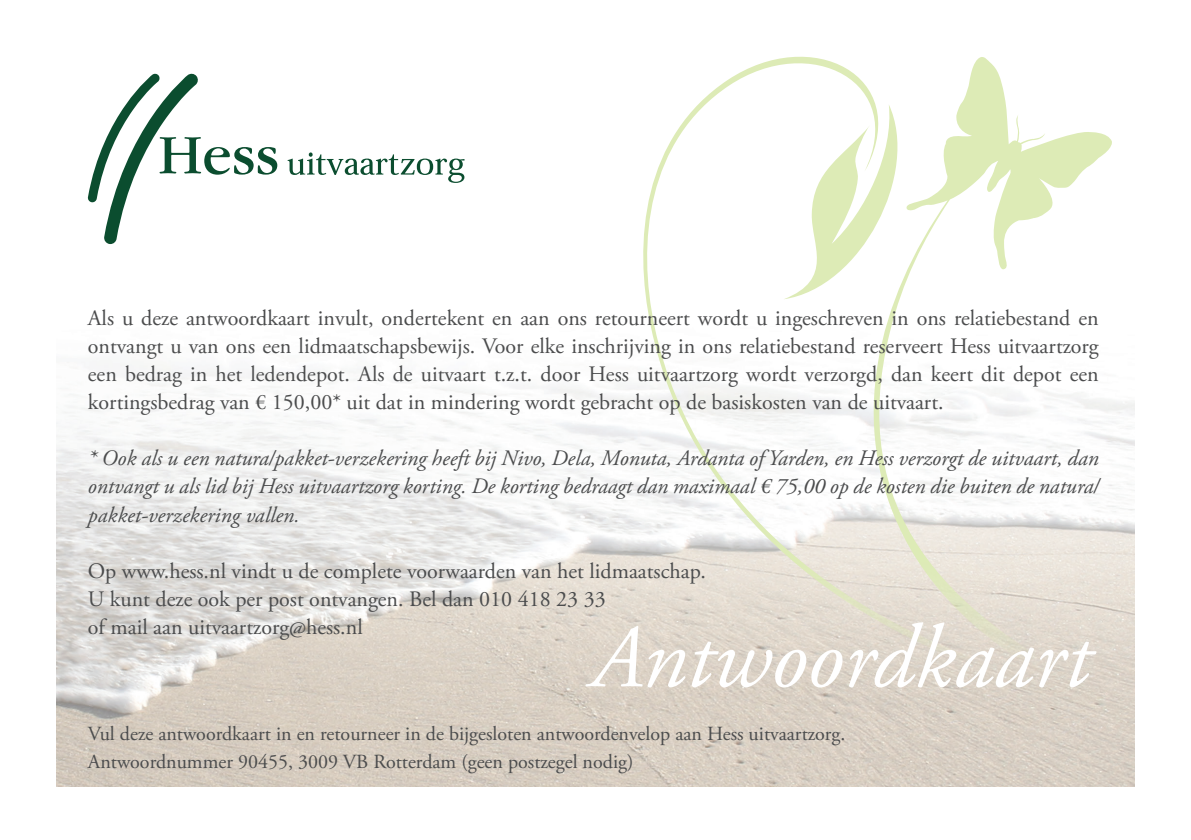
<style>
.page{position:relative;width:1191px;height:840px;background:#fff}
.page>*{position:absolute;margin:0;border:0;box-sizing:border-box;transform-origin:0 0}
.t1{font:italic 89.2px "Adobe Garamond Pro";color:#fff}
.t2{font:22px/28px "Adobe Garamond Pro";color:#4b4c4d;text-align:justify}
.t3{font:italic 22px/28px "Adobe Garamond Pro";color:#4b4c4d;text-align:justify}
.t4{font:20px "Adobe Garamond Pro";color:#4b4c4d}
</style>
<div class="page">
<img style="left:57px;top:159px;width:1077px;height:626px">
<svg style="left:57px;top:73px;width:407px;height:171px"></svg>
<svg style="left:632px;top:56px;width:499px;height:672px"></svg>
<p class="t2" style="left:88px;top:305px;width:1012px">Als u deze antwoordkaart invult, ondertekent en aan ons retourneert wordt u ingeschreven in ons relatiebestand en ontvangt u van ons een lidmaatschapsbewijs. Voor elke inschrijving in ons relatiebestand reserveert Hess uitvaartzorg een bedrag in het ledendepot. Als de uitvaart t.z.t. door Hess uitvaartzorg wordt verzorgd, dan keert dit depot een kortingsbedrag van € 150,00* uit dat in mindering wordt gebracht op de basiskosten van de uitvaart.</p>
<p class="t3" style="left:88px;top:445px;width:1012px">* Ook als u een natura/pakket-verzekering heeft bij Nivo, Dela, Monuta, Ardanta of Yarden, en Hess verzorgt de uitvaart, dan ontvangt u als lid bij Hess uitvaartzorg korting. De korting bedraagt dan maximaal € 75,00 op de kosten die buiten de natura/ pakket-verzekering vallen.</p>
<p class="t2" style="left:88px;top:557px;width:619px">Op www.hess.nl vindt u de complete voorwaarden van het lidmaatschap.</p>
<p class="t2" style="left:88px;top:585px;width:519px">U kunt deze ook per post ontvangen. Bel dan 010 418 23 33</p>
<p class="t2" style="left:88px;top:613px;width:276px">of mail aan uitvaartzorg@hess.nl</p>
<p class="t1" style="left:590px;top:604px;width:501px">Antwoordkaart</p>
<p class="t4" style="left:88px;top:721px;width:759px">Vul deze antwoordkaart in en retourneer in de bijgesloten antwoordenvelop aan Hess uitvaartzorg.</p>
<p class="t4" style="left:88px;top:749px;width:547px">Antwoordnummer 90455, 3009 VB Rotterdam (geen postzegel nodig)</p>
</div>
